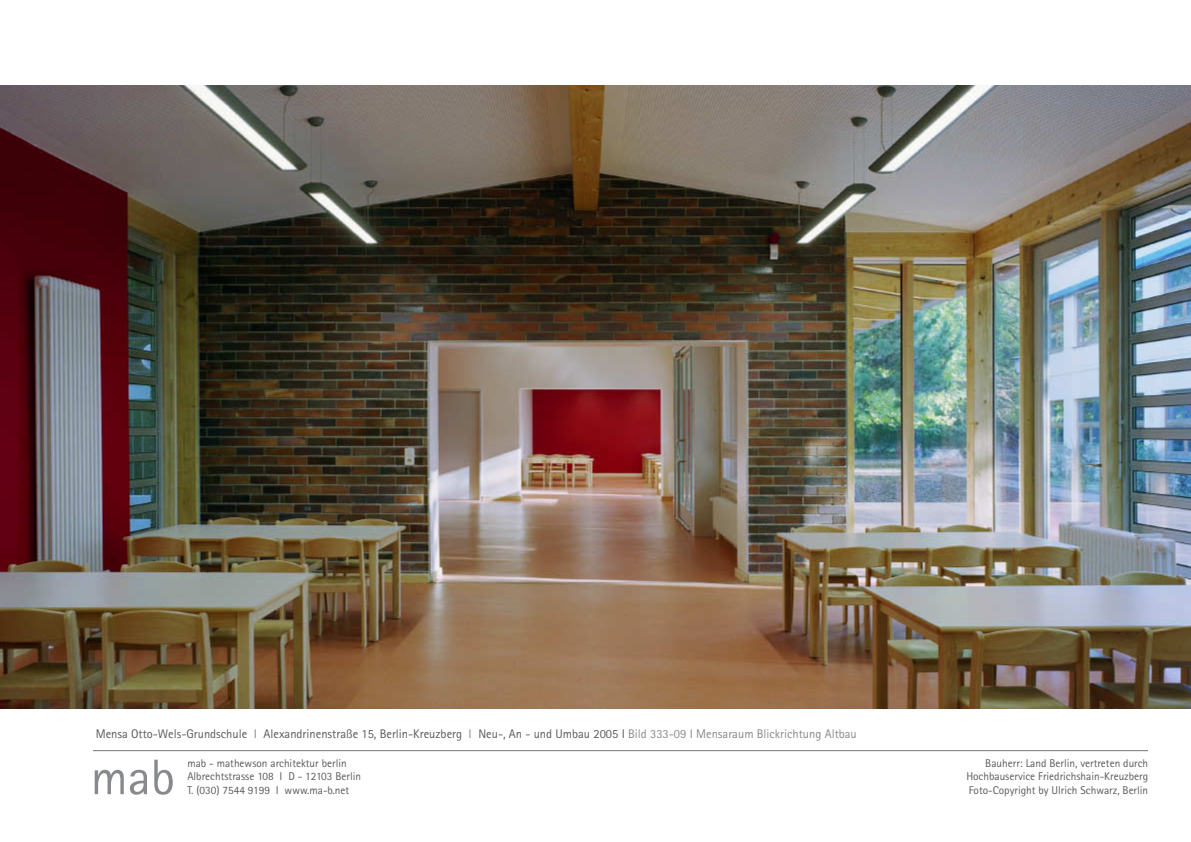
<style>
.page{position:relative;width:1191px;height:842px;background:#fff}
.page>*{position:absolute;margin:0;border:0;box-sizing:border-box;transform-origin:0 0}
.t1{font:50px "Agfa Rotis Sans Serif";color:#87898c}
.t2{font:12.5px "Agfa Rotis Sans Serif";color:#5a5a5d}
.t3{font:11.2px/13.5px "Agfa Rotis Sans Serif";color:#5a5a5d}
.s1{color:#87898c}
</style>
<div class="page">
<img style="left:0;top:85px;width:1191px;height:624px">
<hr style="left:93px;top:750px;width:1054px;height:1px;background:#87898c">
<p class="t2" style="left:96px;top:726px;width:762px">Mensa Otto-Wels-Grundschule <span class="s1">I</span> Alexandrinenstraße 15, Berlin-Kreuzberg <span class="s1">I</span> Neu-, An - und Umbau 2005 I <span class="s1">Bild 333-09 I Mensaraum Blickrichtung Altbau</span></p>
<p class="t3" style="left:187px;top:756px;width:175px">mab - mathewson architektur berlin<br>Albrechtstrasse 108 I D - 12103 Berlin<br>T. (030) 7544 9199 I www.ma-b.net</p>
<p class="t3" style="left:966px;top:756px;width:183px;text-align:right">Bauherr: Land Berlin, vertreten durch<br>Hochbauservice Friedrichshain-Kreuzberg</p>
<h1 class="t1" style="left:91px;top:748px;width:86px">mab</h1>
<p class="t3" style="left:968px;top:783px;width:181px">Foto-Copyright by Ulrich Schwarz, Berlin</p>
</div>
